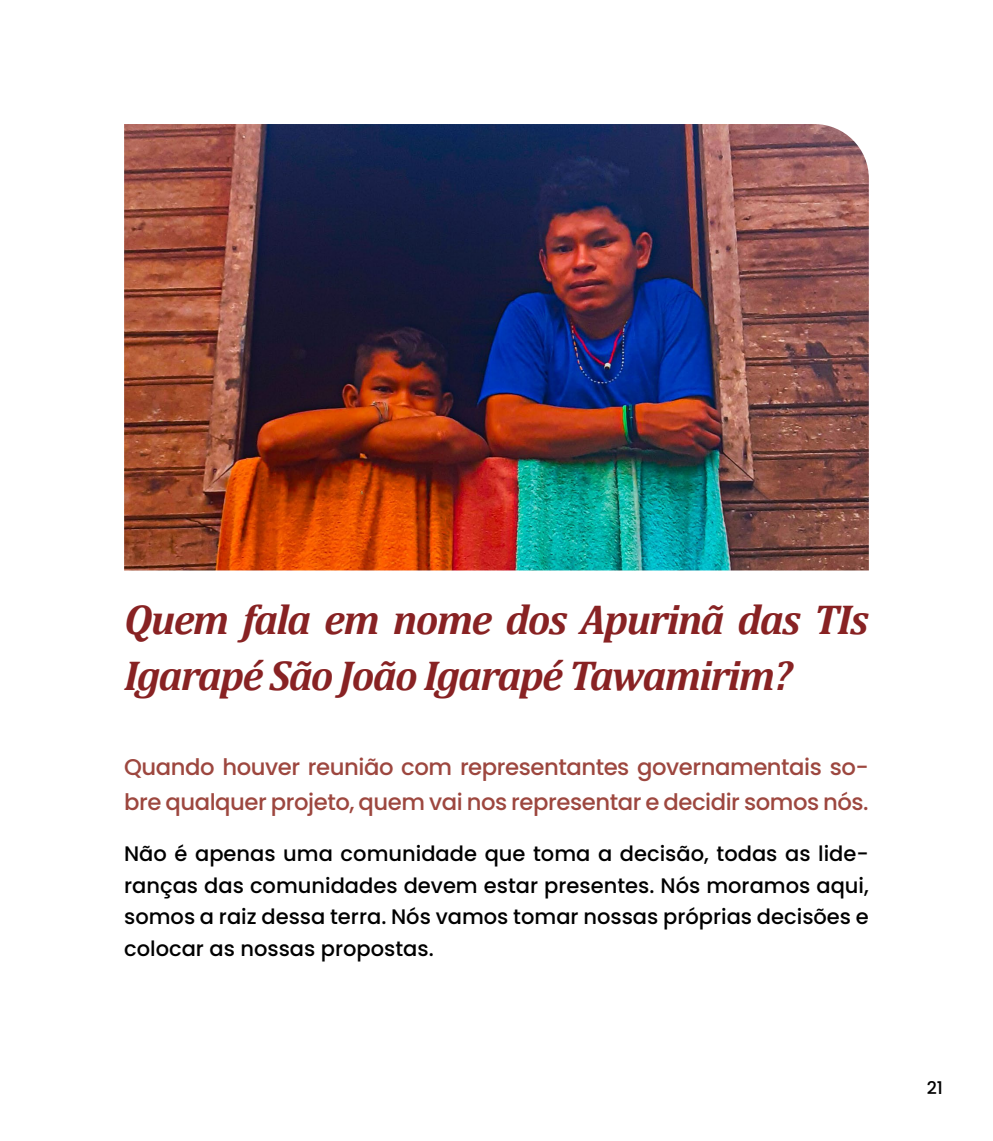
<style>
.page{position:relative;width:993px;height:1141px;background:#fff}
.page>*{position:absolute;margin:0;border:0;box-sizing:border-box;transform-origin:0 0}
.t1{font:italic 700 42px/56px "Cambria";letter-spacing:-.04em;color:#882223}
.t2{font:500 22.75px/35px "Poppins";letter-spacing:-.02em;color:#9d473f}
.t3{font:500 21px/31.5px "Poppins";color:#000;text-align:justify}
.t4{font:500 17.5px "Poppins";color:#000}
</style>
<div class="page">
<img style="left:124px;top:124px;width:744px;height:446px">
<h1 class="t1" style="left:124px;top:590px;width:745px">Quem fala em nome dos Apurinã das TIs<br>Igarapé São João Igarapé Tawamirim?</h1>
<p class="t2" style="left:124px;top:749px;width:746px">Quando houver reunião com representantes governamentais so&shy;bre qualquer projeto, quem vai nos representar e decidir somos nós.</p>
<p class="t3" style="left:124px;top:838px;width:746px">Não é apenas uma comunidade que toma a decisão, todas as lide&shy;ranças das comunidades devem estar presentes. Nós moramos aqui, somos a raiz dessa terra. Nós vamos tomar nossas próprias decisões e colocar as nossas propostas.</p>
<p class="t4" style="left:926px;top:1078px;width:18px">21</p>
</div>
